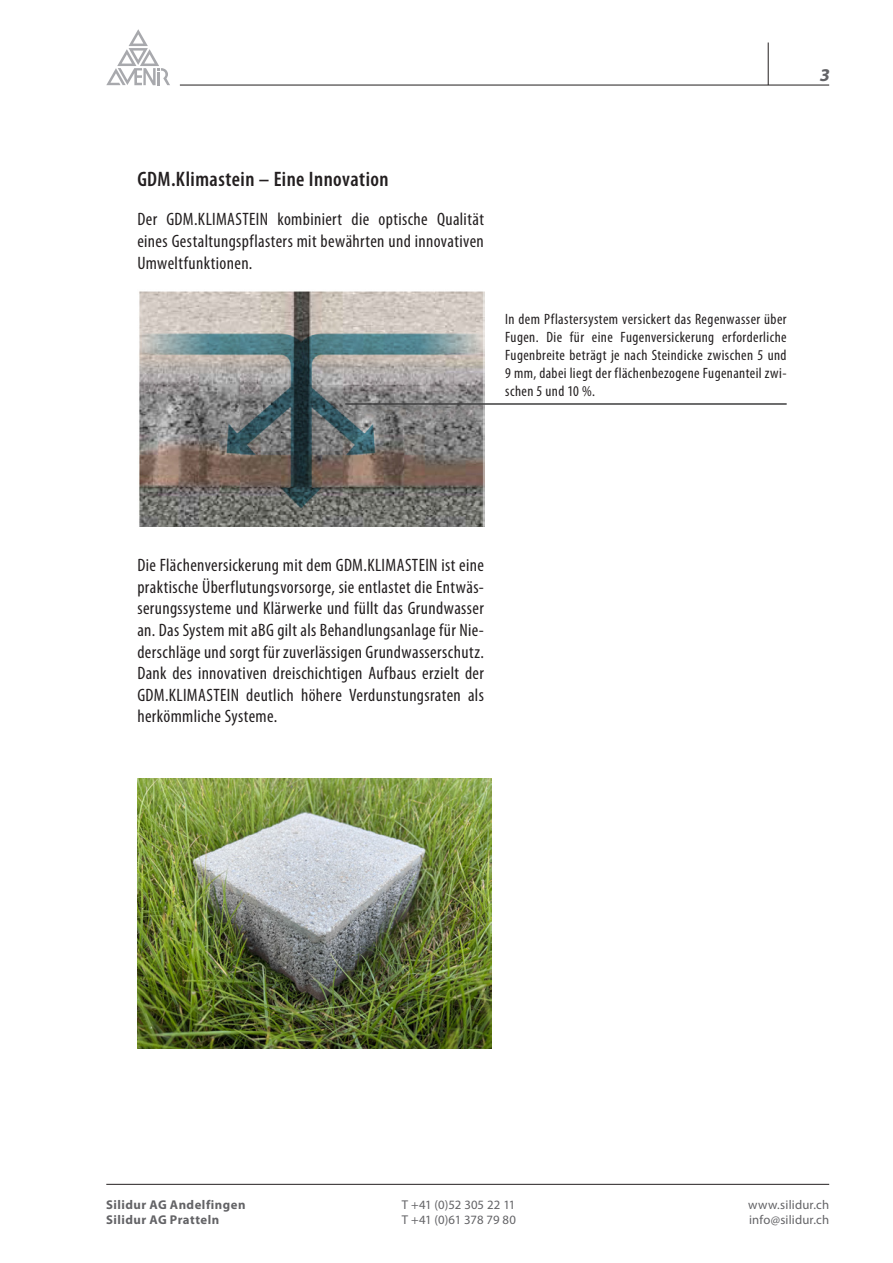
<style>
.page{position:relative;width:893px;height:1263px;background:#fff}
.page>*{position:absolute;margin:0;border:0;box-sizing:border-box;transform-origin:0 0}
.t1{font:600 condensed 21px "Myriad Pro";letter-spacing:.025em;color:#231f20}
.t2{font:condensed 18px/21.6px "Myriad Pro";letter-spacing:.02em;color:#231f20;text-align:justify}
.t3{font:italic 700 18px "Myriad Pro";color:#636366}
.t4{font:condensed 15px/18px "Myriad Pro";letter-spacing:.03em;color:#231f20;text-align:justify}
.t5{font:12.75px "Myriad Pro";letter-spacing:.01em;color:#636366}
.t6{font:700 12.75px "Myriad Pro";letter-spacing:.035em;color:#636366}
.t7{font:12.75px "Myriad Pro";letter-spacing:-.01em;color:#636366}
</style>
<div class="page">
<hr style="left:768px;top:43px;width:1px;height:42px;background:#231f20">
<hr style="left:106px;top:1184px;width:723px;height:1px;background:#231f20">
<hr style="left:180px;top:85px;width:649px;height:1px;background:#231f20">
<svg style="left:106px;top:29px;width:64px;height:56px"></svg>
<img style="left:139px;top:291px;width:346px;height:235px">
<hr style="left:345px;top:403px;width:442px;height:2px;background:#3e3e3f">
<img style="left:137px;top:778px;width:355px;height:270px">
<p class="t3" style="left:819px;top:63px;width:15px">3</p>
<p class="t1" style="left:137px;top:166px;width:253px">GDM.Klimastein – Eine Innovation</p>
<p class="t2" style="left:137px;top:208px;width:348px">Der GDM.KLIMASTEIN kombiniert die optische Qualität eines Gestaltungspflasters mit bewährten und innovativen Umweltfunktionen.</p>
<p class="t4" style="left:505px;top:310px;width:283px">In dem Pflastersystem versickert das Regenwasser über Fugen. Die für eine Fugenversickerung erforderliche Fugenbreite beträgt je nach Steindicke zwischen 5 und 9 mm, dabei liegt der flächenbezogene Fugenanteil zwi&shy;schen 5 und 10 %.</p>
<p class="t2" style="left:137px;top:554px;width:348px">Die Flächenversickerung mit dem GDM.KLIMASTEIN ist eine praktische Überflutungsvorsorge, sie entlastet die Entwäs&shy;serungssysteme und Klärwerke und füllt das Grundwasser an. Das System mit aBG gilt als Behandlungsanlage für Nie&shy;derschläge und sorgt für zuverlässigen Grundwasserschutz.<br>Dank des innovativen dreischichtigen Aufbaus erzielt der GDM.KLIMASTEIN deutlich höhere Verdunstungsraten als herkömmliche Systeme.</p>
<p class="t6" style="left:106px;top:1196px;width:141px">Silidur AG Andelfingen</p>
<p class="t5" style="left:402px;top:1196px;width:115px">T +41 (0)52 305 22 11</p>
<p class="t5" style="left:748px;top:1196px;width:82px">www.silidur.ch</p>
<p class="t6" style="left:106px;top:1211px;width:114px">Silidur AG Pratteln</p>
<p class="t7" style="left:402px;top:1211px;width:116px">T +41 (0)61 378 79 80</p>
<p class="t5" style="left:749px;top:1211px;width:82px">info@silidur.ch</p>
</div>
